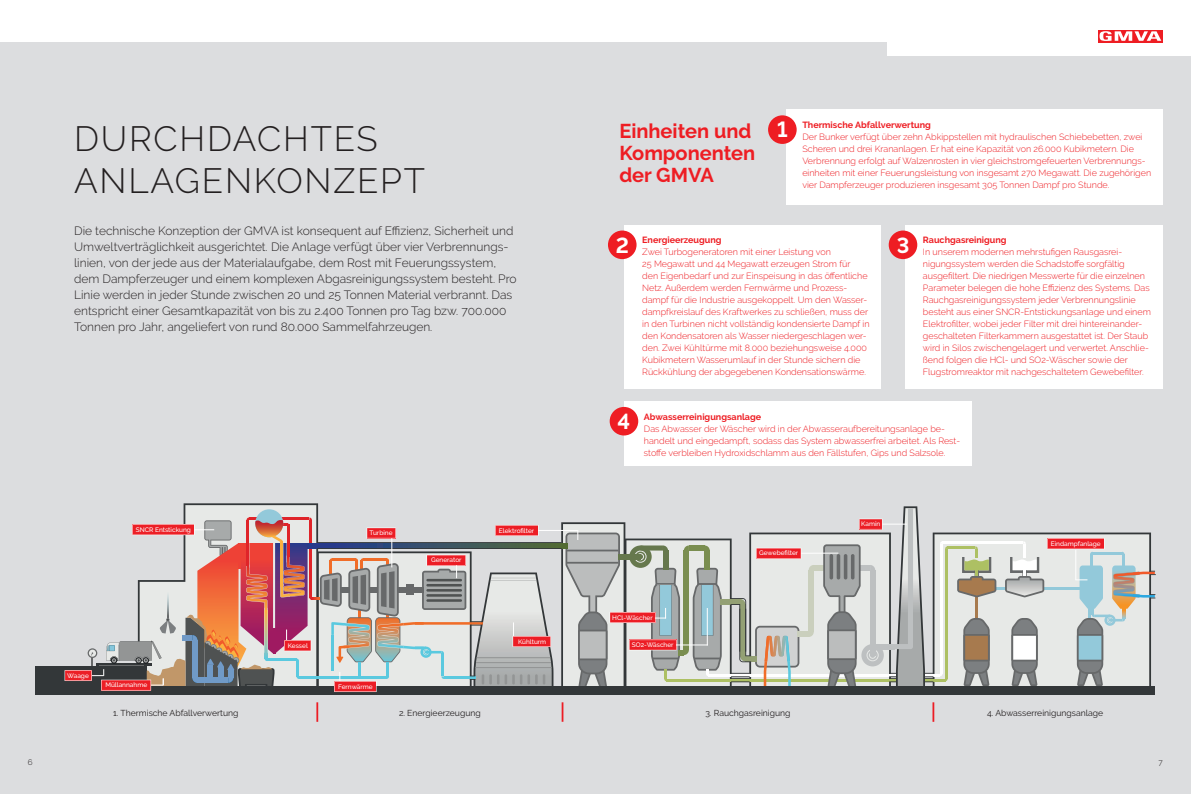
<style>
.page{position:relative;width:1191px;height:794px;background:#fff}
.page>*{position:absolute;margin:0;border:0;box-sizing:border-box;transform-origin:0 0}
.t1{font:300 35px/42px "Raleway";letter-spacing:.05em;color:#231f20}
.t2{font:700 21.6px "Raleway";color:#fff}
.t3{font:700 20px/22px "Raleway";color:#ee1d23}
.t4{font:300 12px/16px "Raleway";color:#231f20}
.t5{font:300 9px/12px "Raleway";color:#ee1d23}
.t6{font:700 9px "Raleway";color:#ee1d23}
.t7{font:8.6px "Raleway";color:#231f20}
.t8{font:300 8px "Raleway";color:#231f20}
.t9{font:500 6.5px "Raleway";color:#fff}
</style>
<div class="page">
<div style="left:0;top:43px;width:1191px;height:751px;background:#dcdddf"></div>
<div style="left:35px;top:666px;width:112px;height:23px;background:#333739"></div>
<div style="left:35px;top:686px;width:1119px;height:9px;background:#333739"></div>
<hr style="left:316px;top:702px;width:2px;height:20px;background:#ec1d25">
<hr style="left:561px;top:702px;width:2px;height:20px;background:#ec1d25">
<hr style="left:932px;top:702px;width:2px;height:20px;background:#ec1d25">
<svg style="left:65px;top:503px;width:1090px;height:189px"></svg>
<hr style="left:707px;top:608px;width:1px;height:37px;background:#fff">
<div style="left:887px;top:40px;width:304px;height:16px;background:#fff"></div>
<div style="left:786px;top:110px;width:376px;height:95px;background:#fff"></div>
<div style="left:624px;top:225px;width:256px;height:163px;background:#fff"></div>
<div style="left:624px;top:401px;width:347px;height:65px;background:#fff"></div>
<div style="left:768px;top:115px;width:28px;height:29px;background:#ee1d23;border-radius:50%"></div>
<div style="left:608px;top:230px;width:28px;height:29px;background:#ee1d23;border-radius:50%"></div>
<div style="left:609px;top:407px;width:29px;height:28px;background:#ee1d23;border-radius:50%"></div>
<div style="left:904px;top:225px;width:258px;height:163px;background:#fff"></div>
<div style="left:888px;top:230px;width:29px;height:29px;background:#ee1d23;border-radius:50%"></div>
<div style="left:1098px;top:30px;width:64px;height:13px;background:#ee1d23"></div>
<svg style="left:1099px;top:31px;width:62px;height:10px"></svg>
<h1 class="t1" style="left:74px;top:118px;width:352px">DURCHDACHTES<br>ANLAGENKONZEPT</h1>
<p class="t4" style="left:74px;top:223px;width:444px">Die technische Konzeption der GMVA ist konsequent auf Effizienz, Sicherheit und Umweltverträglichkeit ausgerichtet. Die Anlage verfügt über vier Verbrennungs&shy;linien, von der jede aus der Materialaufgabe, dem Rost mit Feuerungssystem, dem Dampferzeuger und einem komplexen Abgasreinigungssystem besteht. Pro Linie werden in jeder Stunde zwischen 20 und 25 Tonnen Material verbrannt. Das entspricht einer Gesamtkapazität von bis zu 2.400 Tonnen pro Tag bzw. 700.000<br>Tonnen pro Jahr, angeliefert von rund 80.000 Sammelfahrzeugen.</p>
<p class="t9" style="left:136px;top:526px;width:57px">SNCR Entstickung</p>
<p class="t9" style="left:67px;top:672px;width:23px">Waage</p>
<p class="t9" style="left:105px;top:681px;width:43px">Müllannahme</p>
<p class="t9" style="left:369px;top:529px;width:24px">Turbine</p>
<p class="t9" style="left:288px;top:642px;width:21px">Kessel</p>
<p class="t9" style="left:338px;top:683px;width:36px">Fernwärme</p>
<p class="t9" style="left:431px;top:556px;width:32px">Generator</p>
<p class="t9" style="left:499px;top:526px;width:37px">Elektrofilter</p>
<p class="t9" style="left:518px;top:637px;width:30px">Kühlturm</p>
<h3 class="t3" style="left:619px;top:120px;width:137px">Einheiten und<br>Komponenten der GMVA</h3>
<h2 class="t2" style="left:777px;top:117px;width:12px">1</h2>
<p class="t6" style="left:802px;top:120px;width:130px">Thermische Abfallverwertung</p>
<p class="t5" style="left:802px;top:131px;width:350px">Der Bunker verfügt über zehn Abkippstellen mit hydraulischen Schiebebetten, zwei Scheren und drei Krananlagen. Er hat eine Kapazität von 26.000 Kubikmetern. Die Verbrennung erfolgt auf Walzenrosten in vier gleichstromgefeuerten Verbrennungs&shy;einheiten mit einer Feuerungsleistung von insgesamt 270 Megawatt. Die zugehörigen vier Dampferzeuger produzieren insgesamt 305 Tonnen Dampf pro Stunde.</p>
<h2 class="t2" style="left:615px;top:233px;width:15px">2</h2>
<h2 class="t2" style="left:617px;top:409px;width:14px">4</h2>
<h2 class="t2" style="left:896px;top:233px;width:14px">3</h2>
<p class="t6" style="left:642px;top:235px;width:81px">Energieerzeugung</p>
<p class="t5" style="left:642px;top:246px;width:229px">Zwei Turbogeneratoren mit einer Leistung von<br>25 Megawatt und 44 Megawatt erzeugen Strom für<br>den Eigenbedarf und zur Einspeisung in das öffentliche Netz. Außerdem werden Fernwärme und Prozess&shy;dampf für die Industrie ausgekoppelt. Um den Wasser&shy;dampfkreislauf des Kraftwerkes zu schließen, muss der in den Turbinen nicht vollständig kondensierte Dampf in den Kondensatoren als Wasser niedergeschlagen wer&shy;den. Zwei Kühltürme mit 8.000 beziehungsweise 4.000<br>Kubikmetern Wasserumlauf in der Stunde sichern die Rückkühlung der abgegebenen Kondensationswärme.</p>
<p class="t6" style="left:644px;top:411px;width:119px">Abwasserreinigungsanlage</p>
<p class="t5" style="left:644px;top:422px;width:318px">Das Abwasser der Wäscher wird in der Abwasseraufbereitungsanlage be&shy;handelt und eingedampft, sodass das System abwasserfrei arbeitet. Als Rest&shy;stoffe verbleiben Hydroxidschlamm aus den Fällstufen, Gips und Salzsole.</p>
<p class="t6" style="left:923px;top:235px;width:85px">Rauchgasreinigung</p>
<p class="t5" style="left:923px;top:246px;width:229px">In unserem modernen mehrstufigen Rausgasrei&shy;nigungssystem werden die Schadstoffe sorgfältig ausgefiltert. Die niedrigen Messwerte für die einzelnen Parameter belegen die hohe Effizienz des Systems. Das Rauchgasreinigungssystem jeder Verbrennungslinie besteht aus einer SNCR-Entstickungsanlage und einem Elektrofilter, wobei jeder Filter mit drei hintereinander&shy;geschalteten Filterkammern ausgestattet ist. Der Staub wird in Silos zwischengelagert und verwertet. Anschlie&shy;ßend folgen die HCl- und SO2-Wäscher sowie der Flugstromreaktor mit nachgeschaltetem Gewebefilter.</p>
<p class="t9" style="left:759px;top:549px;width:41px">Gewebefilter</p>
<p class="t9" style="left:861px;top:520px;width:21px">Kamin</p>
<p class="t9" style="left:1050px;top:540px;width:51px">Eindampfanlage</p>
<p class="t9" style="left:612px;top:613px;width:42px">HCl-Wäscher</p>
<p class="t9" style="left:632px;top:641px;width:43px">SO2-Wäscher</p>
<p class="t7" style="left:113px;top:708px;width:127px">1. Thermische Abfallverwertung</p>
<p class="t7" style="left:399px;top:708px;width:83px">2. Energieerzeugung</p>
<p class="t7" style="left:705px;top:708px;width:87px">3. Rauchgasreinigung</p>
<p class="t7" style="left:987px;top:708px;width:118px">4. Abwasserreinigungsanlage</p>
<p class="t8" style="left:28px;top:758px;width:6px">6</p>
<p class="t8" style="left:1158px;top:758px;width:6px">7</p>
</div>
